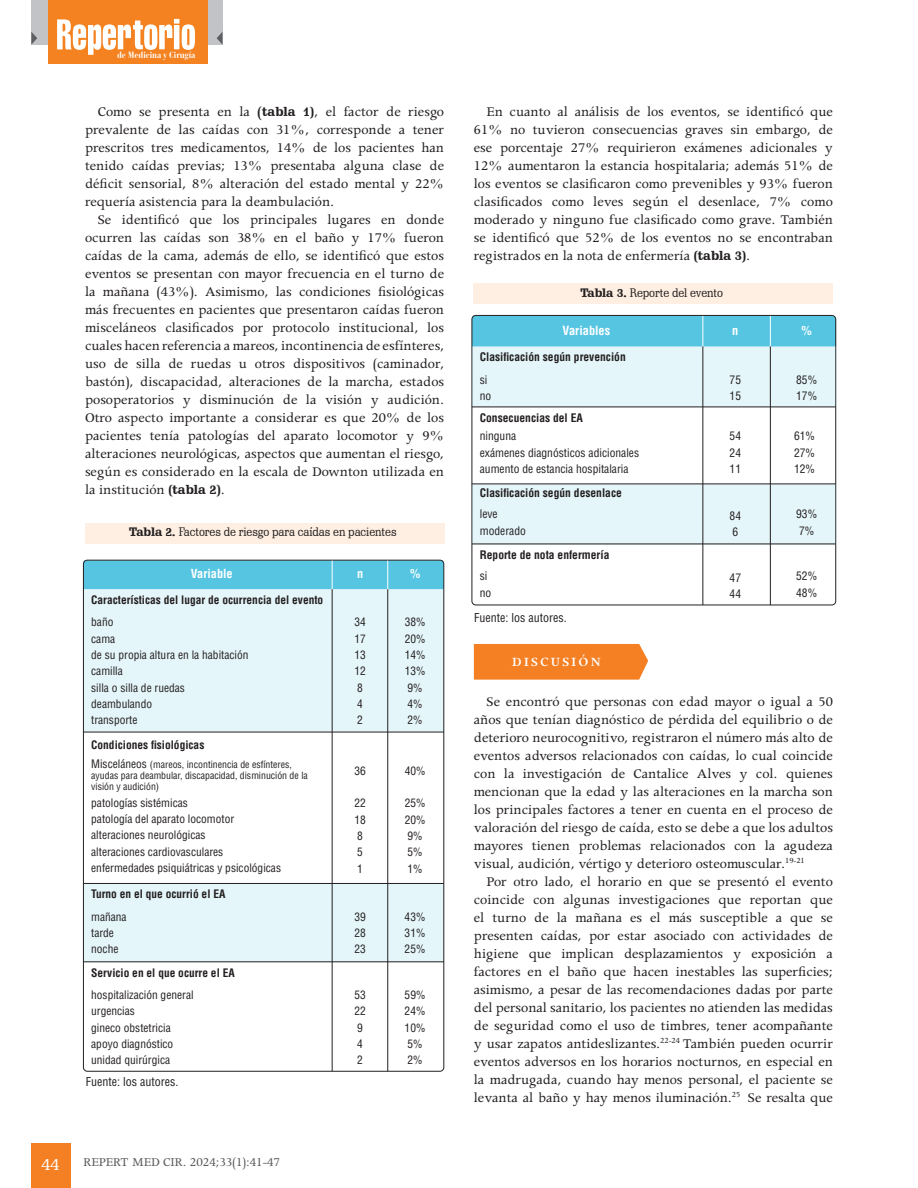
<style>
.page{position:relative;width:918px;height:1188px;background:#fff}
.page>*{position:absolute;margin:0;border:0;box-sizing:border-box;transform-origin:0 0}
.Estilo_de_párrafo_1{font:15px/18px "Apollo MT Std";color:#231f20;text-align:justify}
.Estilo_de_párrafo_2{font:600 14.25px "Apollo MT Std";letter-spacing:.14em;color:#fff}
.t1{font:13.5px "Apollo MT Std";color:#57585a}
.t2{font:700 condensed 12.3px "Helvetica LT Std";color:#fff}
.t3{font:12px "Schadow BT";letter-spacing:-.01em;color:#231f20}
.Estilo_de_párrafo_1-2{font:condensed 12px "Helvetica LT Std";color:#231f20}
.t4{font:condensed 11.55px/16.5px "Helvetica LT Std";color:#231f20}
.t5{font:700 condensed 11.55px "Helvetica LT Std";color:#231f20}
.t6{font:condensed 11.4px/16.4px "Helvetica LT Std";color:#231f20}
.t7{font:700 condensed 11.4px "Helvetica LT Std";color:#231f20}
.t8{font:condensed 9.75px/11.4px "Helvetica LT Std";color:#231f20}
.t9{font:700 condensed 9px "Bauer Bodoni Std";color:#fff}
.s1{font-weight:600}
.s2{font-family:"Schadow BT";font-weight:700;font-size:12.75px}
.s3{font-weight:700}
.s4{font-size:11.4px}
.s5{font-size:19.05px;color:#fff}
</style>
<div class="page">
<div style="left:31px;top:1143px;width:39px;height:45px;background:#f58023"></div>
<div style="left:31px;top:0;width:192px;height:45px;background:#c2c3c6"></div>
<div style="left:48px;top:0;width:159px;height:64px;background:#f58220"></div>
<svg style="left:57px;top:19px;width:138px;height:36px"></svg>
<svg style="left:31px;top:32px;width:6px;height:13px"></svg>
<svg style="left:217px;top:32px;width:6px;height:13px"></svg>
<div style="left:85px;top:523px;width:359px;height:21px;background:#feefe2"></div>
<div style="left:474px;top:283px;width:359px;height:21px;background:#feefe2"></div>
<div style="left:474px;top:644px;width:174px;height:36px;background:#f58023"></div>
<div style="left:83px;top:589px;width:361px;height:143px;background:#e5f6fa"></div>
<div style="left:83px;top:883px;width:361px;height:79px;background:#e5f6fa"></div>
<div style="left:83px;top:560px;width:361px;height:29px;background:#56c5e2"></div>
<hr style="left:387px;top:589px;width:1px;height:482px;background:#231f20">
<hr style="left:332px;top:589px;width:1px;height:482px;background:#231f20">
<hr style="left:83px;top:732px;width:361px;height:1px;background:#231f20">
<hr style="left:83px;top:883px;width:361px;height:1px;background:#231f20">
<hr style="left:83px;top:962px;width:361px;height:1px;background:#231f20">
<div style="left:472px;top:316px;width:364px;height:30px;background:#56c5e2"></div>
<div style="left:472px;top:346px;width:364px;height:61px;background:#e5f6fa"></div>
<div style="left:472px;top:484px;width:364px;height:60px;background:#e5f6fa"></div>
<hr style="left:703px;top:316px;width:1px;height:30px;background:#fff">
<hr style="left:770px;top:316px;width:1px;height:30px;background:#fff">
<hr style="left:703px;top:346px;width:1px;height:259px;background:#231f20">
<hr style="left:770px;top:346px;width:1px;height:259px;background:#231f20">
<hr style="left:472px;top:484px;width:364px;height:1px;background:#231f20">
<hr style="left:472px;top:544px;width:364px;height:1px;background:#231f20">
<hr style="left:472px;top:407px;width:364px;height:1px;background:#231f20">
<p class="t9" style="left:117px;top:50px;width:80px">de Medicina y Cirugía</p>
<p class="Estilo_de_párrafo_1" style="left:85px;top:104px;width:361px;text-indent:13px">Como se presenta en la <span class="s1">(</span><span class="s2">tabla 1)</span>, el factor de riesgo prevalente de las caídas con 31%, corresponde a tener prescritos tres medicamentos, 14% de los pacientes han tenido caídas previas; 13% presentaba alguna clase de déficit sensorial, 8% alteración del estado mental y 22% requería asistencia para la deambulación.</p>
<p class="Estilo_de_párrafo_1" style="left:85px;top:212px;width:361px;text-indent:13px">Se identificó que los principales lugares en donde ocurren las caídas son 38% en el baño y 17% fueron caídas de la cama, además de ello, se identificó que estos eventos se presentan con mayor frecuencia en el turno de la mañana (43%). Asimismo, las condiciones fisiológicas más frecuentes en pacientes que presentaron caídas fueron misceláneos clasificados por protocolo institucional, los cuales hacen referencia a mareos, incontinencia de esfínteres, uso de silla de ruedas u otros dispositivos (caminador, bastón), discapacidad, alteraciones de la marcha, estados posoperatorios y disminución de la visión y audición.<br>Otro aspecto importante a considerar es que 20% de los pacientes tenía patologías del aparato locomotor y 9% alteraciones neurológicas, aspectos que aumentan el riesgo, según es considerado en la escala de Downton utilizada en la institución <span class="s2">(tabla 2)</span>.</p>
<p class="t3" style="left:129px;top:524px;width:269px"><span class="s3">Tabla 2.</span> Factores de riesgo para caídas en pacientes</p>
<p class="t2" style="left:191px;top:566px;width:43px">Variable</p>
<p class="t2" style="left:357px;top:566px;width:8px">n</p>
<p class="t2" style="left:410px;top:566px;width:12px">%</p>
<p class="t7" style="left:91px;top:593px;width:234px">Características del lugar de ocurrencia del evento</p>
<p class="t6" style="left:91px;top:614px;width:159px">baño<br>cama<br>de su propia altura en la habitación camilla<br>silla o silla de ruedas deambulando<br>transporte</p>
<p class="t6" style="left:354px;top:614px;width:13px">34<br>17<br>13<br>12<br>8<br>4<br>2</p>
<p class="t6" style="left:405px;top:614px;width:22px">38%<br>20%<br>14%<br>13%<br>9%<br>4%<br>2%</p>
<p class="t7" style="left:91px;top:737px;width:115px">Condiciones fisiológicas</p>
<p class="t8" style="left:91px;top:758px;width:218px"><span class="s4">Misceláneos</span> (mareos, incontinencia de esfínteres, ayudas para deambular, discapacidad, disminución de la visión y audición)</p>
<p class="t6" style="left:91px;top:794px;width:191px">patologías sistémicas<br>patología del aparato locomotor alteraciones neurológicas<br>alteraciones cardiovasculares enfermedades psiquiátricas y psicológicas</p>
<p class="t7" style="left:91px;top:887px;width:136px">Turno en el que ocurrió el EA</p>
<p class="t6" style="left:354px;top:762px;width:13px">36</p>
<p class="t6" style="left:354px;top:795px;width:13px">22<br>18<br>8<br>5<br>1</p>
<p class="t6" style="left:405px;top:762px;width:22px">40%</p>
<p class="t6" style="left:405px;top:795px;width:22px">25%<br>20%<br>9%<br>5%<br>1%</p>
<p class="t6" style="left:91px;top:908px;width:37px">mañana tarde noche</p>
<p class="t6" style="left:354px;top:908px;width:13px;text-align:justify">39<br>28<br>23</p>
<p class="t6" style="left:405px;top:908px;width:22px;text-align:justify">43% 31% 25%</p>
<p class="t7" style="left:91px;top:965px;width:145px">Servicio en el que ocurre el EA</p>
<p class="t6" style="left:91px;top:987px;width:104px">hospitalización general urgencias<br>gineco obstetricia apoyo diagnóstico unidad quirúrgica</p>
<p class="t6" style="left:354px;top:987px;width:13px">53<br>22<br>9<br>4<br>2</p>
<p class="t6" style="left:405px;top:987px;width:22px">59%<br>24%<br>10%<br>5%<br>2%</p>
<p class="Estilo_de_párrafo_1-2" style="left:86px;top:1074px;width:94px">Fuente: los autores.</p>
<p class="t1" style="left:42px;top:1155px;width:240px"><span class="s5">44</span> REPERT MED CIR. 2024;33(1):41-47</p>
<p class="Estilo_de_párrafo_1" style="left:474px;top:104px;width:361px;text-indent:13px">En cuanto al análisis de los eventos, se identificó que 61% no tuvieron consecuencias graves sin embargo, de ese porcentaje 27% requirieron exámenes adicionales y 12% aumentaron la estancia hospitalaria; además 51% de los eventos se clasificaron como prevenibles y 93% fueron clasificados como leves según el desenlace, 7% como moderado y ninguno fue clasificado como grave. También se identificó que 52% de los eventos no se encontraban registrados en la nota de enfermería <span class="s2">(tabla 3)</span>.</p>
<p class="t3" style="left:580px;top:285px;width:144px"><span class="s3">Tabla 3.</span> Reporte del evento</p>
<p class="t2" style="left:562px;top:323px;width:49px">Variables</p>
<p class="t2" style="left:732px;top:323px;width:8px">n</p>
<p class="t2" style="left:802px;top:323px;width:12px">%</p>
<p class="t5" style="left:480px;top:350px;width:147px">Clasificación según prevención</p>
<p class="t4" style="left:480px;top:371px;width:13px">si no</p>
<p class="t4" style="left:730px;top:371px;width:13px">75<br>15</p>
<p class="t4" style="left:796px;top:371px;width:23px">85%<br>17%</p>
<p class="t5" style="left:480px;top:410px;width:105px">Consecuencias del EA</p>
<p class="t4" style="left:480px;top:428px;width:161px">ninguna<br>exámenes diagnósticos adicionales aumento de estancia hospitalaria</p>
<p class="t5" style="left:480px;top:486px;width:144px">Clasificación según desenlace</p>
<p class="t4" style="left:730px;top:428px;width:13px;text-align:justify">54<br>24<br>11</p>
<p class="t4" style="left:794px;top:428px;width:23px;text-align:justify">61% 27% 12%</p>
<p class="t4" style="left:480px;top:506px;width:48px">leve moderado</p>
<p class="t4" style="left:730px;top:507px;width:13px">84<br>6</p>
<p class="t4" style="left:796px;top:506px;width:23px">93%<br>7%</p>
<p class="t5" style="left:480px;top:547px;width:131px">Reporte de nota enfermería</p>
<p class="t4" style="left:480px;top:568px;width:13px">si no</p>
<p class="t4" style="left:730px;top:569px;width:13px">47<br>44</p>
<p class="t4" style="left:796px;top:568px;width:23px">52%<br>48%</p>
<p class="Estilo_de_párrafo_1-2" style="left:474px;top:610px;width:94px">Fuente: los autores.</p>
<p class="Estilo_de_párrafo_2" style="left:512px;top:655px;width:91px">DISCUSIÓN</p>
<p class="Estilo_de_párrafo_1" style="left:474px;top:693px;width:361px;text-indent:13px">Se encontró que personas con edad mayor o igual a 50 años que tenían diagnóstico de pérdida del equilibrio o de deterioro neurocognitivo, registraron el número más alto de eventos adversos relacionados con caídas, lo cual coincide con la investigación de Cantalice Alves y col. quienes mencionan que la edad y las alteraciones en la marcha son los principales factores a tener en cuenta en el proceso de valoración del riesgo de caída, esto se debe a que los adultos mayores tienen problemas relacionados con la agudeza visual, audición, vértigo y deterioro osteomuscular.<sup>19-21</sup></p>
<p class="Estilo_de_párrafo_1" style="left:474px;top:873px;width:361px;text-indent:13px">Por otro lado, el horario en que se presentó el evento coincide con algunas investigaciones que reportan que el turno de la mañana es el más susceptible a que se presenten caídas, por estar asociado con actividades de higiene que implican desplazamientos y exposición a factores en el baño que hacen inestables las superficies; asimismo, a pesar de las recomendaciones dadas por parte del personal sanitario, los pacientes no atienden las medidas de seguridad como el uso de timbres, tener acompañante y usar zapatos antideslizantes.<sup>22-24</sup> También pueden ocurrir eventos adversos en los horarios nocturnos, en especial en la madrugada, cuando hay menos personal, el paciente se levanta al baño y hay menos iluminación.<sup>25</sup> Se resalta que</p>
</div>
